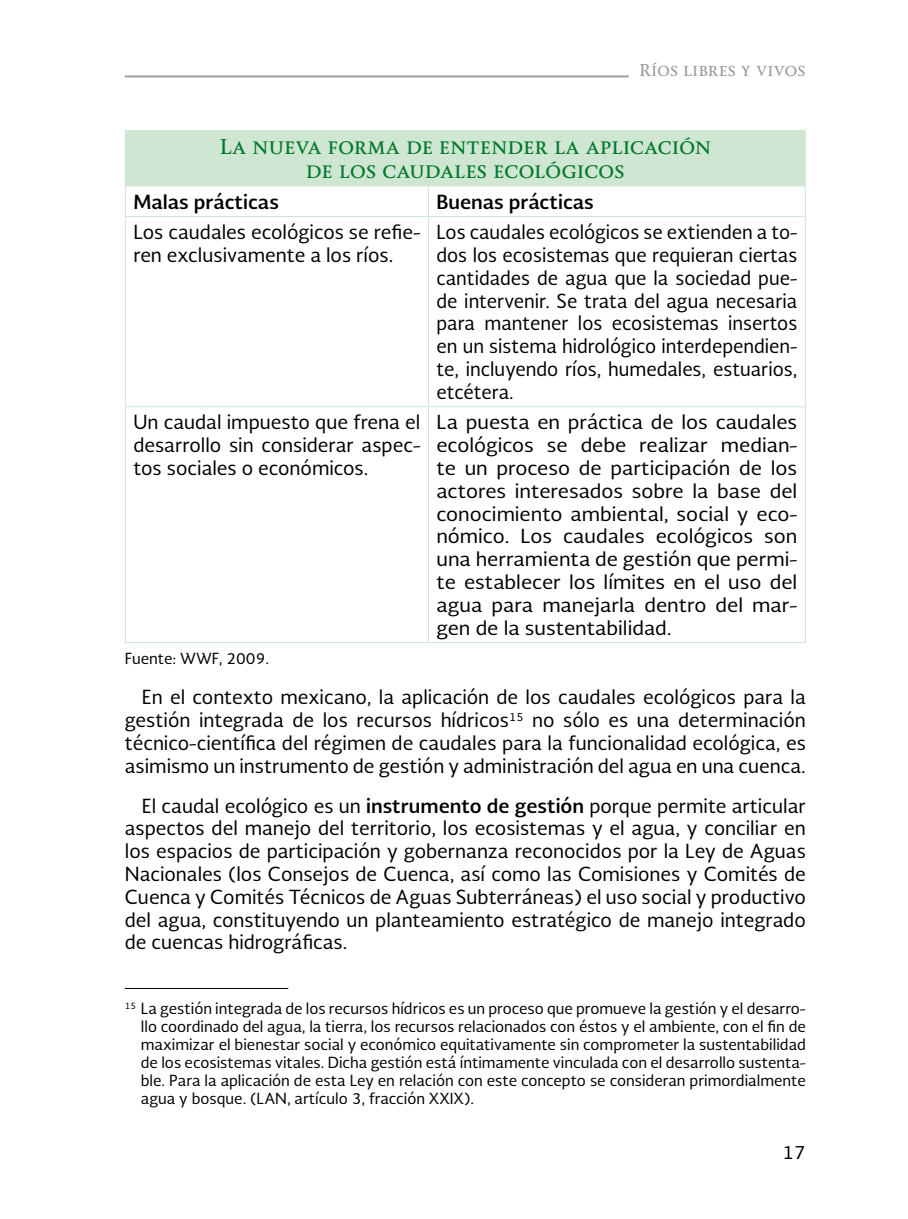
<style>
.page{position:relative;width:908px;height:1219px;background:#fff}
.page>*{position:absolute;margin:0;border:0;box-sizing:border-box;transform-origin:0 0}
.t1{font:700 20px/24px "Soberana Titular";color:#00792c;text-align:center}
.t2{font:19px/22.8px "Soberana Sans";color:#000;text-align:justify}
.t3{font:19px/22.8px "Soberana Sans";color:#000;text-align:justify;scale:1.05 1}
.t4{font:700 19px "Soberana Sans";color:#000}
.t5{font:18px "Soberana Sans";color:#000}
.t6{font:700 16px "Soberana Titular";color:#9c9e9f}
.t7{font:15px/18px "Soberana Sans";color:#000;text-align:justify}
.s1{font-weight:700}
</style>
<div class="page">
<hr style="left:125px;top:75px;width:503px;height:2px;background:#9c9e9f">
<div style="left:125px;top:131px;width:680px;height:55px;background:#cfe6d2"></div>
<hr style="left:125px;top:130px;width:303px;height:1px;background:#cfe6d2">
<hr style="left:428px;top:130px;width:377px;height:1px;background:#cfe6d2">
<hr style="left:125px;top:186px;width:1px;height:30px;background:#cfe6d2">
<hr style="left:428px;top:186px;width:1px;height:30px;background:#cfe6d2">
<hr style="left:804px;top:186px;width:1px;height:30px;background:#cfe6d2">
<hr style="left:125px;top:216px;width:303px;height:1px;background:#cfe6d2">
<hr style="left:125px;top:217px;width:1px;height:189px;background:#cfe6d2">
<hr style="left:428px;top:216px;width:377px;height:1px;background:#cfe6d2">
<hr style="left:428px;top:217px;width:1px;height:189px;background:#cfe6d2">
<hr style="left:804px;top:217px;width:1px;height:189px;background:#cfe6d2">
<hr style="left:125px;top:406px;width:303px;height:1px;background:#cfe6d2">
<hr style="left:125px;top:407px;width:1px;height:235px;background:#cfe6d2">
<hr style="left:428px;top:406px;width:377px;height:1px;background:#cfe6d2">
<hr style="left:428px;top:407px;width:1px;height:235px;background:#cfe6d2">
<hr style="left:804px;top:407px;width:1px;height:235px;background:#cfe6d2">
<hr style="left:125px;top:642px;width:303px;height:1px;background:#cfe6d2">
<hr style="left:428px;top:642px;width:377px;height:1px;background:#cfe6d2">
<hr style="left:125px;top:988px;width:163px;height:1px;background:#000">
<p class="t6" style="left:638px;top:60px;width:168px">Ríos libres y vivos</p>
<p class="t1" style="left:219px;top:134px;width:493px">La nueva forma de entender la aplicación de los caudales ecológicos</p>
<p class="t4" style="left:133px;top:189px;width:147px">Malas prácticas</p>
<p class="t4" style="left:436px;top:189px;width:159px">Buenas prácticas</p>
<p class="t2" style="left:133px;top:220px;width:288px">Los caudales ecológicos se refie&shy;ren exclusivamente a los ríos.</p>
<p class="t2" style="left:436px;top:220px;width:362px">Los caudales ecológicos se extienden a to&shy;dos los ecosistemas que requieran ciertas cantidades de agua que la sociedad pue&shy;de intervenir. Se trata del agua necesaria para mantener los ecosistemas insertos en un sistema hidrológico interdependien&shy;te, incluyendo ríos, humedales, estuarios, etcétera.</p>
<p class="t2" style="left:133px;top:410px;width:288px">Un caudal impuesto que frena el desarrollo sin considerar aspec&shy;tos sociales o económicos.</p>
<p class="t3" style="left:436px;top:410px;width:345px">La puesta en práctica de los caudales ecológicos se debe realizar median&shy;te un proceso de participación de los actores interesados sobre la base del conocimiento ambiental, social y eco&shy;nómico. Los caudales ecológicos son una herramienta de gestión que permi&shy;te establecer los límites en el uso del agua para manejarla dentro del mar&shy;gen de la sustentabilidad.</p>
<p class="t7" style="left:125px;top:649px;width:146px">Fuente: WWF, 2009.</p>
<p class="t2" style="left:125px;top:685px;width:682px;text-indent:17px">En el contexto mexicano, la aplicación de los caudales ecológicos para la gestión integrada de los recursos hídricos<sup>15</sup> no sólo es una determinación técnico-científica del régimen de caudales para la funcionalidad ecológica, es asimismo un instrumento de gestión y administración del agua en una cuenca.</p>
<p class="t2" style="left:125px;top:793px;width:682px;text-indent:17px">El caudal ecológico es un <span class="s1">instrumento de gestión</span> porque permite articular aspectos del manejo del territorio, los ecosistemas y el agua, y conciliar en los espacios de participación y gobernanza reconocidos por la Ley de Aguas Nacionales (los Consejos de Cuenca, así como las Comisiones y Comités de Cuenca y Comités Técnicos de Aguas Subterráneas) el uso social y productivo del agua, constituyendo un planteamiento estratégico de manejo integrado de cuencas hidrográficas.</p>
<p class="t7" style="left:141px;top:999px;width:666px;text-indent:-16px"><sup>15</sup> La gestión integrada de los recursos hídricos es un proceso que promueve la gestión y el desarro&shy;llo coordinado del agua, la tierra, los recursos relacionados con éstos y el ambiente, con el fin de maximizar el bienestar social y económico equitativamente sin comprometer la sustentabilidad de los ecosistemas vitales. Dicha gestión está íntimamente vinculada con el desarrollo sustenta&shy;ble. Para la aplicación de esta Ley en relación con este concepto se consideran primordialmente agua y bosque. (LAN, artículo 3, fracción XXIX).</p>
<p class="t5" style="left:782px;top:1140px;width:25px">17</p>
</div>
